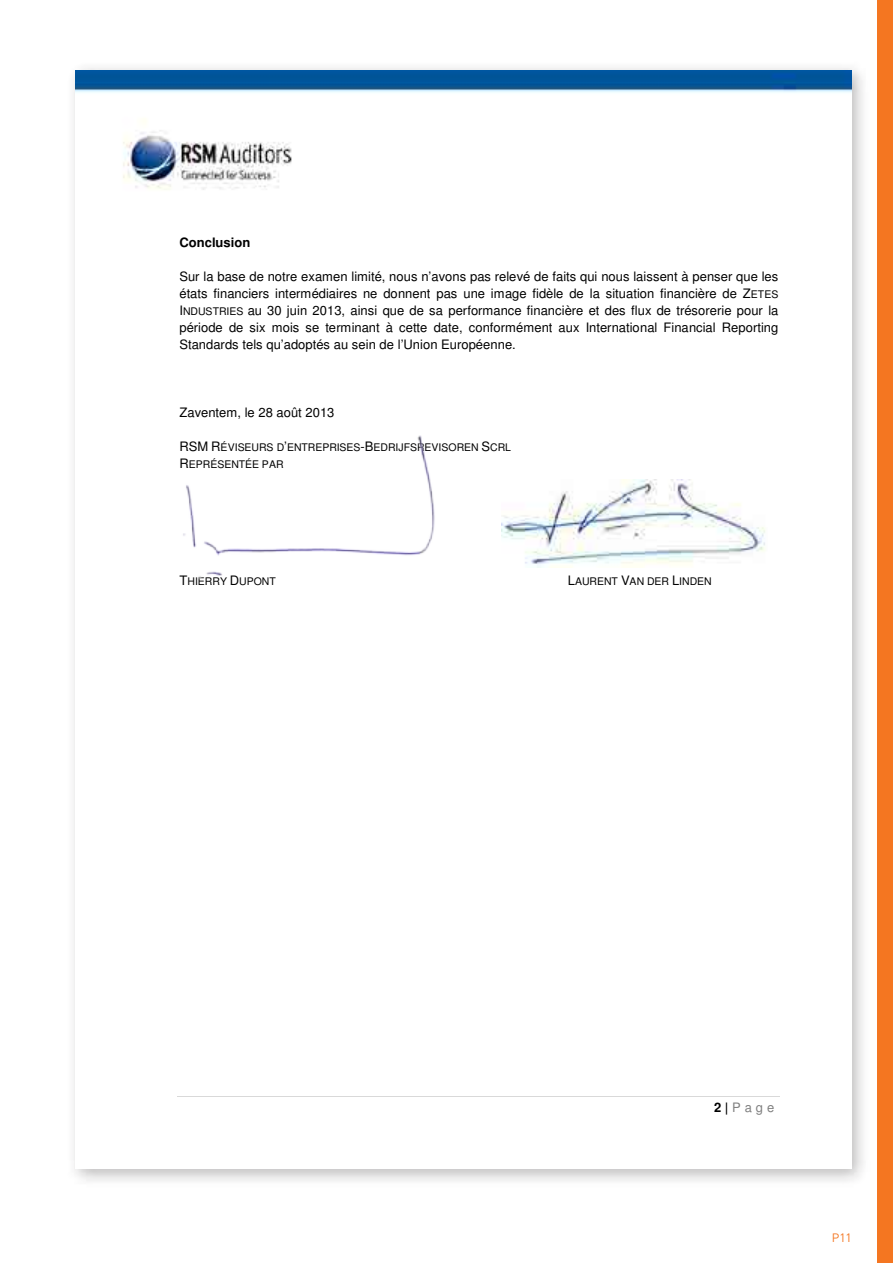
<style>
.page{position:relative;width:893px;height:1263px;background:#fff}
.page>*{position:absolute;margin:0;border:0;box-sizing:border-box;transform-origin:0 0}
.t1{font:13.05px/17px "Helvetica";color:#000;text-align:justify}
.t2{font:700 13.05px "Helvetica";color:#000}
.t3{font:13.05px "Helvetica";color:#808080}
.t4{font:12px "DINOT";color:#f47621}
.t5{font:10.5px/17px "Helvetica";letter-spacing:.005em;color:#000}
.s1{font-size:10.5px}
.s2{font-size:13.05px}
.s3{font-weight:700;color:#000}
</style>
<div class="page">
<div style="left:66px;top:60px;width:804px;height:1128px;background:#231f20;opacity:.3"></div>
<div style="left:76px;top:70px;width:776px;height:1099px;background:#fff"></div>
<hr style="left:178px;top:1097px;width:602px;height:1px;background:#d9d9d9">
<img style="left:76px;top:70px;width:776px;height:120px">
<img style="left:501px;top:479px;width:264px;height:88px">
<img style="left:183px;top:435px;width:252px;height:144px">
<div style="left:877px;top:0;width:16px;height:1263px;background:#f47621"></div>
<p class="t2" style="left:179px;top:237px;width:72px">Conclusion</p>
<p class="t1" style="left:179px;top:268px;width:600px">Sur la base de notre examen limité, nous n’avons pas relevé de faits qui nous laissent à penser que les états financiers intermédiaires ne donnent pas une image fidèle de la situation financière de Z<span class="s1">ETES </span>I<span class="s1">NDUSTRIES</span> au 30 juin 2013, ainsi que de sa performance financière et des flux de trésorerie pour la période de six mois se terminant à cette date, conformément aux International Financial Reporting Standards tels qu’adoptés au sein de l’Union Européenne.</p>
<p class="t1" style="left:179px;top:403px;width:156px">Zaventem, le 28 août 2013</p>
<p class="t5" style="left:179px;top:438px;width:333px"><span class="s2">RSM R</span>ÉVISEURS D<span class="s2">’</span>ENTREPRISES<span class="s2">-B</span>EDRIJFSREVISOREN <span class="s2">S</span>CRL<br><span class="s2">R</span>EPRÉSENTÉE PAR</p>
<p class="t5" style="left:179px;top:572px;width:98px"><span class="s2">T</span>HIERRY <span class="s2">D</span>UPONT</p>
<p class="t5" style="left:568px;top:572px;width:146px"><span class="s2">L</span>AURENT <span class="s2">V</span>AN DER <span class="s2">L</span>INDEN</p>
<p class="t3" style="left:714px;top:1100px;width:62px"><span class="s3">2 |</span> Page</p>
<p class="t4" style="left:832px;top:1229px;width:22px">p11</p>
</div>
